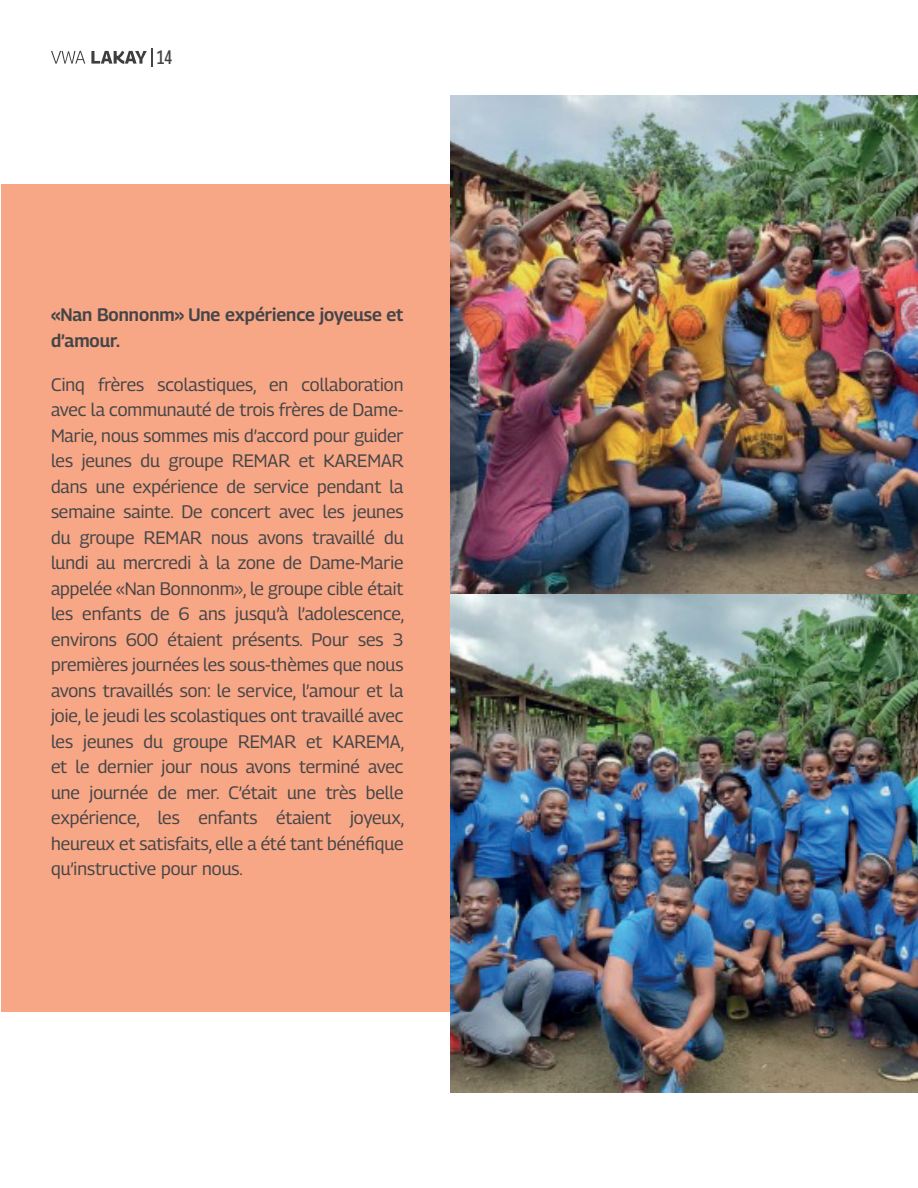
<style>
.page{position:relative;width:918px;height:1188px;background:#fff}
.page>*{position:absolute;margin:0;border:0;box-sizing:border-box;transform-origin:0 0}
.t1{font:500 19.5px "Georama Condensed";color:#444547}
.t2{font:18px/25.5px "Georama";color:#444547;text-align:justify}
.t3{font:600 18px/25.5px "Georama";color:#444547}
</style>
<div class="page">
<svg style="left:51px;top:51px;width:34px;height:13px"></svg>
<svg style="left:91px;top:49px;width:62px;height:18px"></svg>
<div style="left:1px;top:184px;width:448px;height:827px;background:#f7a686"></div>
<img style="left:450px;top:96px;width:468px;height:997px">
<p class="t1" style="left:157px;top:43px;width:17px">14</p>
<p class="t3" style="left:51px;top:302px;width:354px">«Nan Bonnonm» Une expérience joyeuse et d’amour.</p>
<p class="t2" style="left:51px;top:371px;width:355px">Cinq frères scolastiques, en collaboration avec la communauté de trois frères de Dame-Marie, nous sommes mis d’accord pour guider les jeunes du groupe REMAR et KAREMAR dans une expérience de service pendant la semaine sainte. De concert avec les jeunes du groupe REMAR nous avons travaillé du lundi au mercredi à la zone de Dame-Marie appelée «Nan Bonnonm», le groupe cible était les enfants de 6 ans jusqu’à l’adolescence, environs 600 étaient présents. Pour ses 3 premières journées les sous-thèmes que nous avons travaillés son: le service, l’amour et la joie, le jeudi les scolastiques ont travaillé avec les jeunes du groupe REMAR et KAREMA, et le dernier jour nous avons terminé avec une journée de mer. C’était une très belle expérience, les enfants étaient joyeux, heureux et satisfaits, elle a été tant bénéfique qu’instructive pour nous.</p>
</div>
